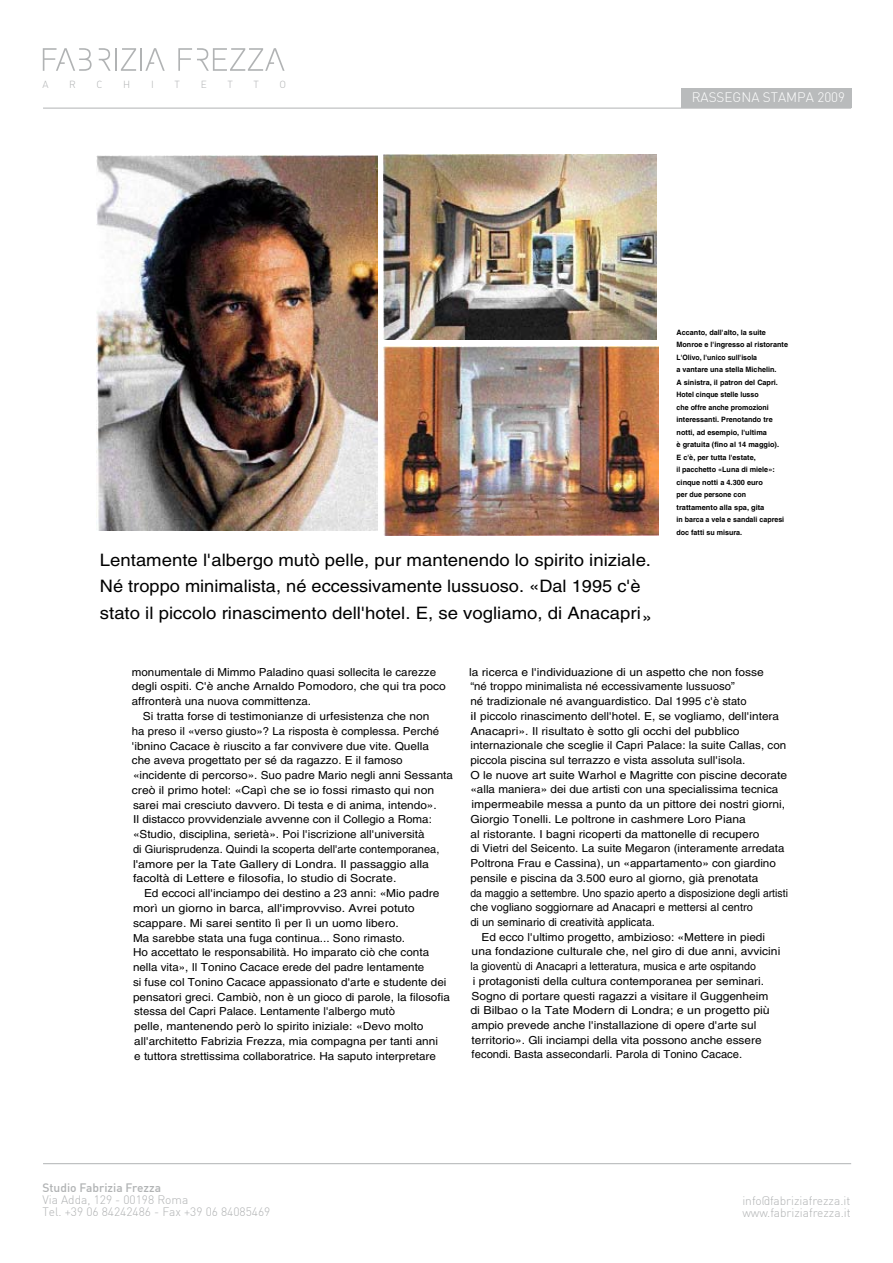
<style>
.page{position:relative;width:893px;height:1263px;background:#fff}
.page>*{position:absolute;margin:0;border:0;box-sizing:border-box;transform-origin:0 0}
.t1{font:17.1px/26.4px "Helvetica";color:#000;scale:1.08 1}
.t2{font:300 13.5px "DIN";color:#fff}
.t3{font:300 12px/12px "DIN";color:#b1b3b4}
.t4{font:500 12px "DIN";color:#b1b3b4}
.t5{font:11.1px/14.7px "Helvetica";color:#000;scale:1.07 1}
.t6{font:11.1px/14.7px "Helvetica";color:#000;scale:1.08 1}
.t7{font:11.1px "Helvetica";color:#000;scale:1.06 1}
.t8{font:11.1px "Helvetica";color:#000;scale:1.09 1}
.t9{font:11.1px/14.7px "Helvetica";color:#000;scale:1.05 1}
.t10{font:11.1px "Helvetica";color:#000}
.t11{font:11.1px "Helvetica";color:#000;scale:.94 1}
.t12{font:11.1px "Helvetica";color:#000;scale:1.23 1}
.t13{font:11.1px "Helvetica";color:#000;scale:1.04 1}
.t14{font:11.1px "Helvetica";color:#000;scale:.96 1}
.t15{font:11.1px "Helvetica";color:#000;scale:1.1 1}
.t16{font:11.1px "Helvetica";color:#000;scale:1.12 1}
.t17{font:10.2px "DIN Light Alternate";color:#b1b3b4}
.t18{font:700 7.35px/12.5px "Helvetica";color:#000}
</style>
<div class="page">
<svg style="left:99px;top:48px;width:12px;height:23px"></svg>
<hr style="left:115px;top:48px;width:2px;height:23px;background:#b1b3b4">
<svg style="left:121px;top:48px;width:44px;height:23px"></svg>
<svg style="left:43px;top:48px;width:49px;height:23px"></svg>
<svg style="left:178px;top:48px;width:107px;height:23px"></svg>
<hr style="left:43px;top:108px;width:808px;height:1px;background:#b1b3b4">
<hr style="left:43px;top:1163px;width:808px;height:1px;background:#b1b3b4">
<div style="left:681px;top:89px;width:170px;height:19px;background:#b9bbbc"></div>
<img style="left:96px;top:155px;width:281px;height:376px">
<img style="left:383px;top:154px;width:274px;height:185px">
<img style="left:383px;top:347px;width:275px;height:189px">
<p class="t17" style="left:42px;top:78px;width:8px">A</p>
<p class="t17" style="left:69px;top:78px;width:8px">R</p>
<p class="t17" style="left:97px;top:78px;width:8px">C</p>
<p class="t17" style="left:123px;top:78px;width:9px">H</p>
<p class="t17" style="left:151px;top:78px;width:4px">I</p>
<p class="t17" style="left:175px;top:78px;width:7px">T</p>
<p class="t17" style="left:201px;top:78px;width:8px">E</p>
<p class="t17" style="left:227px;top:78px;width:7px">T</p>
<p class="t17" style="left:253px;top:78px;width:7px">T</p>
<p class="t17" style="left:279px;top:78px;width:8px">O</p>
<p class="t2" style="left:692px;top:89px;width:155px">RASSEGNA STAMPA 2009</p>
<h1 class="t1" style="left:100px;top:547px;width:513px">Lentamente l'albergo mutò pelle, pur mantenendo lo spirito iniziale.<br>Né troppo minimalista, né eccessivamente lussuoso. «Dal 1995 c'è stato il piccolo rinascimento dell'hotel. E, se vogliamo, di Anacapri»</h1>
<p class="t18" style="left:676px;top:326px;width:113px">Accanto, dall'alto, la suite<br>Monroe e l'ingresso al ristorante<br>L'Olivo, l'unico sull'isola<br>a vantare una stella Michelin.<br>A sinistra, il patron del Capri.<br>Hotel cinque stelle lusso<br>che offre anche promozioni interessanti. Prenotando tre notti, ad esempio, l'ultima<br>è gratuita (fino al 14 maggio).<br>E c'è, per tutta l'estate,<br>il pacchetto «Luna di miele»: cinque notti a 4.300 euro<br>per due persone con trattamento alla spa, gita<br>in barca a vela e sandali capresi doc fatti su misura.</p>
<p class="t9" style="left:132px;top:664px;width:301px">monumentale di Mimmo Paladino quasi sollecita le carezze degli ospiti. C'è anche Arnaldo Pomodoro, che qui tra poco affronterà una nuova committenza.</p>
<p class="t6" style="left:132px;top:709px;width:299px;text-indent:11px">Si tratta forse di testimonianze di urfesistenza che non<br>ha preso il «verso giusto»? La risposta è complessa. Perché 'ibnino Cacace è riuscito a far convivere due vite. Quella<br>che aveva progettato per sé da ragazzo. E il famoso «incidente di percorso». Suo padre Mario negli anni Sessanta creò il primo hotel: «Capì che se io fossi rimasto qui non sarei mai cresciuto davvero. Di testa e di anima, intendo».<br>Il distacco provvidenziale avvenne con il Collegio a Roma: «Studio, disciplina, serietà». Poi l'iscrizione all'università<br>di Giurisprudenza. Quindi la scoperta dell'arte contemporanea, l'amore per la Tate Gallery di Londra. Il passaggio alla facoltà di Lettere e filosofia, lo studio di Socrate.</p>
<p class="t5" style="left:133px;top:886px;width:298px;text-indent:11px">Ed eccoci all'inciampo dei destino a 23 anni: «Mio padre morì un giorno in barca, all'improvviso. Avrei potuto scappare. Mi sarei sentito lì per lì un uomo libero.<br>Ma sarebbe stata una fuga continua... Sono rimasto.<br>Ho accettato le responsabilità. Ho imparato ciò che conta nella vita», Il Tonino Cacace erede del padre lentamente<br>si fuse col Tonino Cacace appassionato d'arte e studente dei pensatori greci. Cambiò, non è un gioco di parole, la filosofia stessa del Capri Palace. Lentamente l'albergo mutò<br>pelle, mantenendo però lo spirito iniziale: «Devo molto all'architetto Fabrizia Frezza, mia compagna per tanti anni<br>e tuttora strettissima collaboratrice. Ha saputo interpretare</p>
<p class="t8" style="left:469px;top:665px;width:272px">la ricerca e l'individuazione di un aspetto che non fosse</p>
<p class="t10" style="left:470px;top:680px;width:266px">“né troppo minimalista né eccessivamente lussuoso”</p>
<p class="t7" style="left:470px;top:695px;width:262px">né tradizionale né avanguardistico. Dal 1995 c'è stato</p>
<p class="t12" style="left:470px;top:709px;width:253px">il piccolo rinascimento dell'hotel. E, se vogliamo, dell'intera</p>
<p class="t15" style="left:470px;top:724px;width:246px">Anacapri». Il risultato è sotto gli occhi del pubblico</p>
<p class="t9" style="left:470px;top:738px;width:302px">internazionale che sceglie il Capri Palace: la suite Callas, con</p>
<p class="t7" style="left:470px;top:754px;width:261px">piccola piscina sul terrazzo e vista assoluta sull'isola.</p>
<p class="t8" style="left:470px;top:768px;width:292px">O le nuove art suite Warhol e Magritte con piscine decorate</p>
<p class="t7" style="left:470px;top:783px;width:292px">«alla maniera» dei due artisti con una specialissima tecnica</p>
<p class="t8" style="left:472px;top:798px;width:289px">impermeabile messa a punto da un pittore dei nostri giorni,</p>
<p class="t8" style="left:470px;top:812px;width:254px">Giorgio Tonelli. Le poltrone in cashmere Loro Piana</p>
<p class="t6" style="left:470px;top:826px;width:269px">al ristorante. I bagni ricoperti da mattonelle di recupero</p>
<p class="t13" style="left:470px;top:842px;width:303px">di Vietri del Seicento. La suite Megaron (interamente arredata</p>
<p class="t7" style="left:470px;top:857px;width:290px">Poltrona Frau e Cassina), un «appartamento» con giardino</p>
<p class="t7" style="left:470px;top:871px;width:273px">pensile e piscina da 3.500 euro al giorno, già prenotata</p>
<p class="t11" style="left:470px;top:886px;width:339px">da maggio a settembre. Uno spazio aperto a disposizione degli artisti</p>
<p class="t10" style="left:470px;top:901px;width:284px">che vogliano soggiornare ad Anacapri e mettersi al centro</p>
<p class="t10" style="left:470px;top:916px;width:186px">di un seminario di creatività applicata.</p>
<p class="t5" style="left:481px;top:929px;width:267px">Ed ecco l'ultimo progetto, ambizioso: «Mettere in piedi</p>
<p class="t8" style="left:472px;top:945px;width:285px">una fondazione culturale che, nel giro di due anni, avvicini</p>
<p class="t14" style="left:470px;top:960px;width:299px">la gioventù di Anacapri a letteratura, musica e arte ospitando</p>
<p class="t5" style="left:473px;top:973px;width:274px">i protagonisti della cultura contemporanea per seminari.</p>
<p class="t6" style="left:472px;top:988px;width:276px">Sogno di portare questi ragazzi a visitare il Guggenheim</p>
<p class="t16" style="left:470px;top:1004px;width:269px">di Bilbao o la Tate Modern di Londra; e un progetto più</p>
<p class="t5" style="left:472px;top:1018px;width:268px">ampio prevede anche l'installazione di opere d'arte sul</p>
<p class="t5" style="left:472px;top:1032px;width:273px">territorio». Gli inciampi della vita possono anche essere</p>
<p class="t10" style="left:472px;top:1048px;width:272px">fecondi. Basta assecondarli. Parola di Tonino Cacace.</p>
<p class="t4" style="left:42px;top:1180px;width:120px">Studio Fabrizia Frezza</p>
<p class="t3" style="left:42px;top:1193px;width:230px">Via Adda, 129 - 00198 Roma<br>Tel. +39 06 84242486 - Fax +39 06 84085469</p>
<p class="t3" style="left:742px;top:1195px;width:110px">info@fabriziafrezza.it www.fabriziafrezza.it</p>
</div>
